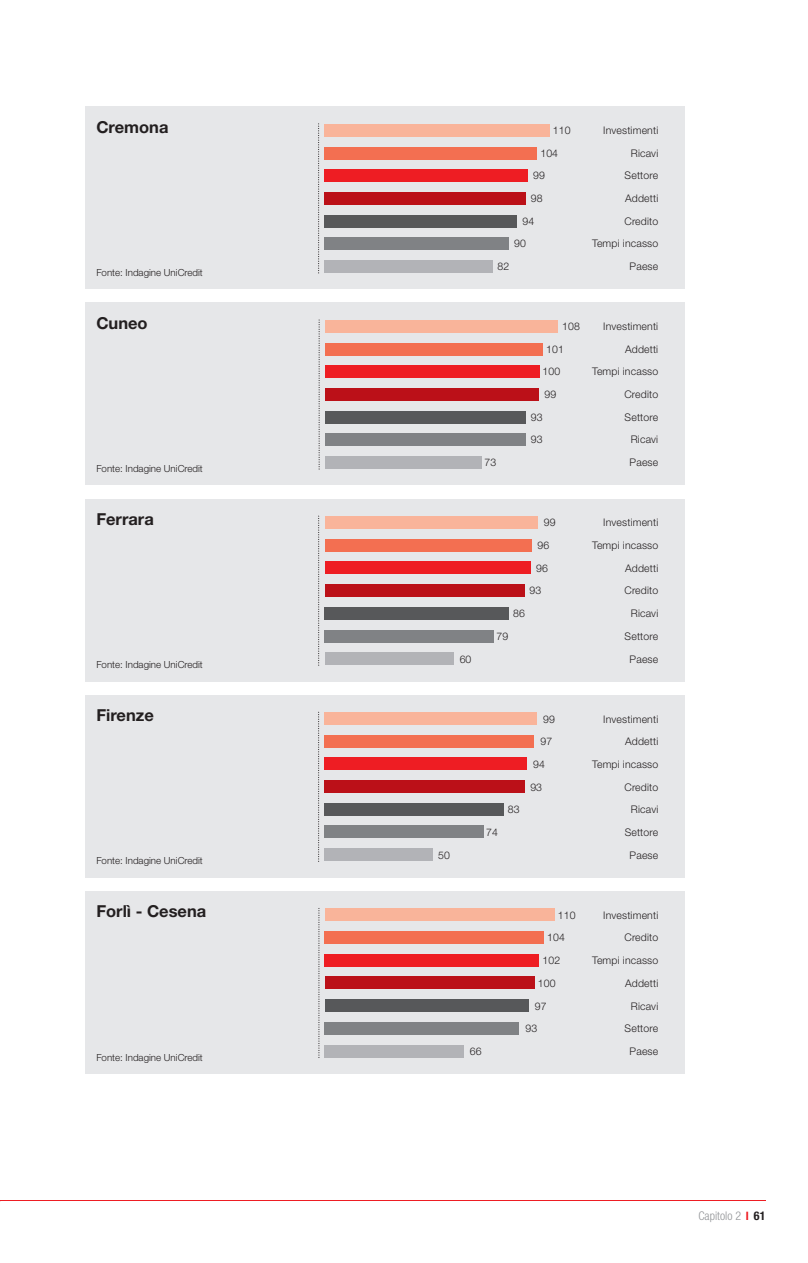
<style>
.page{position:relative;width:808px;height:1263px;background:#fff}
.page>*{position:absolute;margin:0;border:0;box-sizing:border-box;transform-origin:0 0}
.t1{font:700 16.5px "Helvetica Neue";color:#231f20}
.t2{font:300 condensed 12px "Helvetica Neue";color:#939598}
.t3{font:300 10.5px "Helvetica Neue";letter-spacing:.015em;color:#231f20}
.t4{font:300 9.75px "Helvetica Neue";color:#231f20}
.s1{font-weight:700;font-size:11.7px;color:#ee1d23}
.s2{font-weight:700;color:#231f20}
</style>
<div class="page">
<hr style="left:0;top:1200px;width:765px;height:1px;background:#ee1d23">
<div style="left:85px;top:106px;width:600px;height:183px;background:#e6e7e9"></div>
<svg style="left:318px;top:124px;width:1px;height:149px"></svg>
<div style="left:324px;top:260px;width:169px;height:13px;background:#b2b3b7"></div>
<div style="left:324px;top:237px;width:185px;height:13px;background:#808285"></div>
<div style="left:324px;top:215px;width:193px;height:12px;background:#57585a"></div>
<div style="left:324px;top:192px;width:201px;height:13px;background:#bb1018"></div>
<div style="left:324px;top:169px;width:203px;height:13px;background:#ee1d23"></div>
<div style="left:324px;top:147px;width:213px;height:12px;background:#f36f51"></div>
<div style="left:324px;top:124px;width:225px;height:12px;background:#f9b49a"></div>
<div style="left:85px;top:302px;width:600px;height:183px;background:#e6e7e9"></div>
<svg style="left:319px;top:320px;width:1px;height:149px"></svg>
<div style="left:325px;top:456px;width:156px;height:13px;background:#b2b3b7"></div>
<div style="left:325px;top:433px;width:201px;height:13px;background:#808285"></div>
<div style="left:325px;top:411px;width:201px;height:12px;background:#57585a"></div>
<div style="left:325px;top:388px;width:213px;height:13px;background:#bb1018"></div>
<div style="left:325px;top:366px;width:214px;height:12px;background:#ee1d23"></div>
<div style="left:325px;top:343px;width:217px;height:13px;background:#f36f51"></div>
<div style="left:325px;top:320px;width:232px;height:13px;background:#f9b49a"></div>
<div style="left:85px;top:499px;width:600px;height:182px;background:#e6e7e9"></div>
<svg style="left:318px;top:516px;width:1px;height:149px"></svg>
<div style="left:325px;top:653px;width:128px;height:12px;background:#b2b3b7"></div>
<div style="left:325px;top:630px;width:169px;height:12px;background:#808285"></div>
<div style="left:325px;top:607px;width:184px;height:12px;background:#57585a"></div>
<div style="left:325px;top:584px;width:199px;height:13px;background:#bb1018"></div>
<div style="left:325px;top:562px;width:205px;height:12px;background:#ee1d23"></div>
<div style="left:325px;top:539px;width:206px;height:12px;background:#f36f51"></div>
<div style="left:325px;top:516px;width:212px;height:12px;background:#f9b49a"></div>
<div style="left:85px;top:695px;width:600px;height:182px;background:#e6e7e9"></div>
<svg style="left:318px;top:712px;width:1px;height:149px"></svg>
<div style="left:324px;top:848px;width:109px;height:13px;background:#b2b3b7"></div>
<div style="left:324px;top:825px;width:159px;height:13px;background:#808285"></div>
<div style="left:324px;top:803px;width:179px;height:12px;background:#57585a"></div>
<div style="left:324px;top:780px;width:200px;height:13px;background:#bb1018"></div>
<div style="left:324px;top:758px;width:203px;height:12px;background:#ee1d23"></div>
<div style="left:324px;top:734px;width:210px;height:13px;background:#f36f51"></div>
<div style="left:324px;top:712px;width:213px;height:12px;background:#f9b49a"></div>
<div style="left:85px;top:891px;width:600px;height:183px;background:#e6e7e9"></div>
<svg style="left:318px;top:908px;width:1px;height:148px"></svg>
<div style="left:325px;top:1045px;width:139px;height:12px;background:#b2b3b7"></div>
<div style="left:325px;top:1022px;width:194px;height:13px;background:#808285"></div>
<div style="left:325px;top:999px;width:203px;height:13px;background:#57585a"></div>
<div style="left:325px;top:976px;width:209px;height:13px;background:#bb1018"></div>
<div style="left:325px;top:954px;width:214px;height:12px;background:#ee1d23"></div>
<div style="left:325px;top:931px;width:219px;height:13px;background:#f36f51"></div>
<div style="left:325px;top:908px;width:229px;height:13px;background:#f9b49a"></div>
<h1 class="t1" style="left:96px;top:117px;width:74px">Cremona</h1>
<p class="t3" style="left:603px;top:124px;width:56px">Investimenti</p>
<p class="t3" style="left:553px;top:124px;width:19px">110</p>
<p class="t4" style="left:96px;top:267px;width:108px">Fonte: Indagine UniCredit</p>
<p class="t3" style="left:540px;top:147px;width:19px">104</p>
<p class="t3" style="left:631px;top:147px;width:29px">Ricavi</p>
<p class="t3" style="left:533px;top:169px;width:13px">99</p>
<p class="t3" style="left:625px;top:169px;width:35px">Settore</p>
<p class="t3" style="left:531px;top:192px;width:13px">98</p>
<p class="t3" style="left:625px;top:192px;width:35px">Addetti</p>
<p class="t3" style="left:522px;top:215px;width:13px">94</p>
<p class="t3" style="left:624px;top:215px;width:35px">Credito</p>
<p class="t3" style="left:514px;top:237px;width:13px">90</p>
<p class="t3" style="left:592px;top:237px;width:68px">Tempi incasso</p>
<p class="t3" style="left:497px;top:260px;width:13px">82</p>
<p class="t3" style="left:630px;top:260px;width:30px">Paese</p>
<h1 class="t1" style="left:96px;top:313px;width:53px">Cuneo</h1>
<p class="t3" style="left:603px;top:320px;width:56px">Investimenti</p>
<p class="t3" style="left:562px;top:320px;width:19px">108</p>
<p class="t4" style="left:96px;top:463px;width:108px">Fonte: Indagine UniCredit</p>
<p class="t3" style="left:484px;top:456px;width:13px">73</p>
<p class="t3" style="left:546px;top:342px;width:19px">101</p>
<p class="t3" style="left:625px;top:342px;width:35px">Addetti</p>
<p class="t3" style="left:543px;top:365px;width:19px">100</p>
<p class="t3" style="left:592px;top:365px;width:68px">Tempi incasso</p>
<p class="t3" style="left:544px;top:388px;width:13px">99</p>
<p class="t3" style="left:624px;top:388px;width:35px">Credito</p>
<p class="t3" style="left:531px;top:410px;width:13px">93</p>
<p class="t3" style="left:625px;top:410px;width:35px">Settore</p>
<p class="t3" style="left:531px;top:433px;width:13px">93</p>
<p class="t3" style="left:631px;top:433px;width:29px">Ricavi</p>
<p class="t3" style="left:630px;top:456px;width:30px">Paese</p>
<h1 class="t1" style="left:96px;top:509px;width:59px">Ferrara</h1>
<p class="t3" style="left:603px;top:516px;width:56px">Investimenti</p>
<p class="t3" style="left:544px;top:516px;width:13px">99</p>
<p class="t4" style="left:96px;top:659px;width:108px">Fonte: Indagine UniCredit</p>
<p class="t3" style="left:460px;top:652px;width:13px">60</p>
<p class="t3" style="left:537px;top:539px;width:13px">96</p>
<p class="t3" style="left:536px;top:561px;width:13px">96</p>
<p class="t3" style="left:530px;top:584px;width:13px">93</p>
<p class="t3" style="left:513px;top:607px;width:13px">86</p>
<p class="t3" style="left:496px;top:630px;width:13px">79</p>
<p class="t3" style="left:592px;top:539px;width:68px">Tempi incasso</p>
<p class="t3" style="left:625px;top:561px;width:35px">Addetti</p>
<p class="t3" style="left:624px;top:584px;width:35px">Credito</p>
<p class="t3" style="left:631px;top:607px;width:29px">Ricavi</p>
<p class="t3" style="left:625px;top:630px;width:35px">Settore</p>
<p class="t3" style="left:630px;top:652px;width:30px">Paese</p>
<h1 class="t1" style="left:96px;top:705px;width:59px">Firenze</h1>
<p class="t3" style="left:603px;top:712px;width:56px">Investimenti</p>
<p class="t3" style="left:543px;top:712px;width:13px">99</p>
<p class="t4" style="left:96px;top:855px;width:108px">Fonte: Indagine UniCredit</p>
<p class="t3" style="left:438px;top:848px;width:13px">50</p>
<p class="t3" style="left:486px;top:826px;width:13px">74</p>
<p class="t3" style="left:508px;top:803px;width:13px">83</p>
<p class="t3" style="left:540px;top:735px;width:13px">97</p>
<p class="t3" style="left:533px;top:758px;width:13px">94</p>
<p class="t3" style="left:530px;top:780px;width:13px">93</p>
<p class="t3" style="left:625px;top:735px;width:35px">Addetti</p>
<p class="t3" style="left:592px;top:758px;width:68px">Tempi incasso</p>
<p class="t3" style="left:624px;top:780px;width:35px">Credito</p>
<p class="t3" style="left:631px;top:803px;width:29px">Ricavi</p>
<p class="t3" style="left:625px;top:826px;width:35px">Settore</p>
<p class="t3" style="left:630px;top:848px;width:30px">Paese</p>
<h1 class="t1" style="left:96px;top:901px;width:111px">Forlì - Cesena</h1>
<p class="t3" style="left:603px;top:908px;width:56px">Investimenti</p>
<p class="t3" style="left:558px;top:908px;width:19px">110</p>
<p class="t4" style="left:96px;top:1051px;width:108px">Fonte: Indagine UniCredit</p>
<p class="t3" style="left:470px;top:1045px;width:13px">66</p>
<p class="t3" style="left:547px;top:931px;width:19px">104</p>
<p class="t3" style="left:624px;top:931px;width:35px">Credito</p>
<p class="t3" style="left:543px;top:954px;width:19px">102</p>
<p class="t3" style="left:592px;top:954px;width:68px">Tempi incasso</p>
<p class="t3" style="left:538px;top:976px;width:19px">100</p>
<p class="t3" style="left:625px;top:977px;width:35px">Addetti</p>
<p class="t3" style="left:535px;top:999px;width:13px">97</p>
<p class="t3" style="left:631px;top:999px;width:29px">Ricavi</p>
<p class="t3" style="left:525px;top:1022px;width:13px">93</p>
<p class="t3" style="left:625px;top:1022px;width:35px">Settore</p>
<p class="t3" style="left:630px;top:1045px;width:30px">Paese</p>
<p class="t2" style="left:698px;top:1209px;width:69px">Capitolo 2 <span class="s1">I</span> <span class="s2">61</span></p>
</div>
